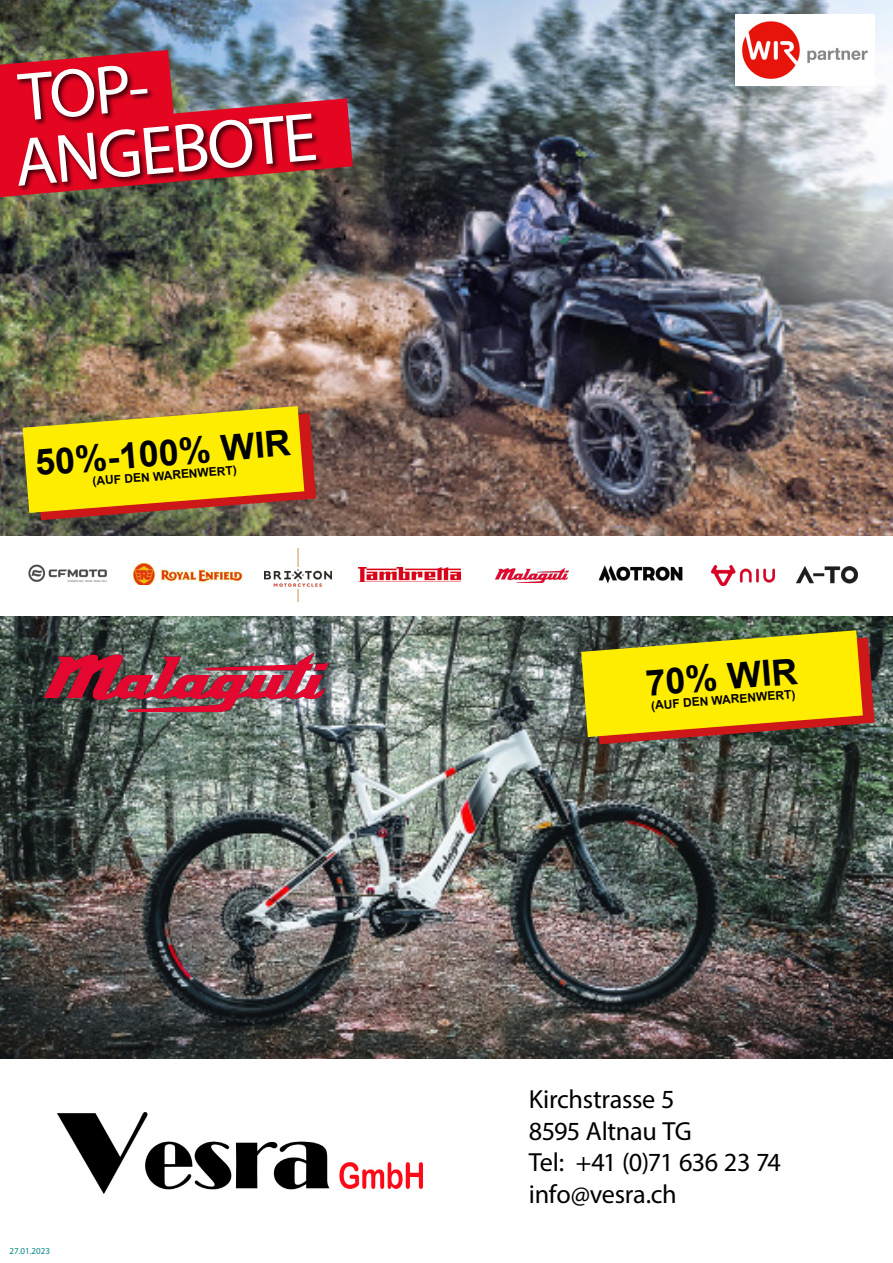
<style>
.page{position:relative;width:893px;height:1263px;background:#fff}
.page>*{position:absolute;margin:0;border:0;box-sizing:border-box;transform-origin:0 0}
.t1{font:69px/64.5px "Myriad Pro";color:#fff}
.t2{font:700 36px "Arial";color:#000}
.t3{font:26.25px/31.5px "Myriad Pro";letter-spacing:-.015em;color:#000}
.t4{font:700 20.4px "Arial";color:#000}
.t5{font:700 12px "Arial";color:#000}
.t6{font:9px "Myriad Pro";color:#008785}
.t7{font:700 6.75px "Arial";color:#000}
</style>
<div class="page">
<img style="left:0;top:0;width:893px;height:536px">
<img style="left:0;top:617px;width:893px;height:442px">
<img style="left:0;top:50px;width:353px;height:147px">
<div style="left:15px;top:64px;width:309px;height:129px;background:#000;opacity:.75"></div>
<img style="left:57px;top:1112px;width:365px;height:82px">
<img style="left:133px;top:564px;width:109px;height:20px">
<img style="left:711px;top:565px;width:64px;height:20px">
<img style="left:359px;top:567px;width:101px;height:14px">
<img style="left:797px;top:566px;width:60px;height:18px">
<img style="left:265px;top:549px;width:66px;height:53px">
<img style="left:28px;top:564px;width:79px;height:18px">
<img style="left:495px;top:567px;width:73px;height:16px">
<img style="left:598px;top:565px;width:85px;height:19px">
<svg style="left:21px;top:405px;width:296px;height:116px;background:#dcbc14"></svg>
<svg style="left:580px;top:629px;width:296px;height:116px;background:#d0b611"></svg>
<img style="left:30px;top:642px;width:298px;height:69px">
<img style="left:736px;top:14px;width:139px;height:72px">
<h1 class="t1" style="left:6px;top:65px;width:305px;rotate:-5deg">TOP-<br>ANGEBOTE</h1>
<h2 class="t2" style="left:34px;top:437px;width:258px;rotate:-4deg">50%-100% WIR</h2>
<p class="t4" style="left:131px;top:452px;width:88px;rotate:-5deg">70% WIR</p>
<p class="t5" style="left:92px;top:473px;width:146px;rotate:-5deg">(AUF DEN WARENWERT)</p>
<p class="t7" style="left:135px;top:474px;width:83px;rotate:-4deg">(AUF DEN WARENWERT)</p>
<p class="t6" style="left:9px;top:1246px;width:42px">27.01.2023</p>
<h2 class="t2" style="left:644px;top:657px;width:154px;rotate:-4deg">70% WIR</h2>
<p class="t4" style="left:689px;top:676px;width:88px;rotate:-5deg">70% WIR</p>
<p class="t7" style="left:693px;top:698px;width:83px;rotate:-4deg">(AUF DEN WARENWERT)</p>
<p class="t5" style="left:650px;top:697px;width:146px;rotate:-5deg">(AUF DEN WARENWERT)</p>
<p class="t3" style="left:529px;top:1083px;width:254px">Kirchstrasse 5<br>8595 Altnau TG<br>Tel: +41 (0)71 636 23 74 info@vesra.ch</p>
</div>
